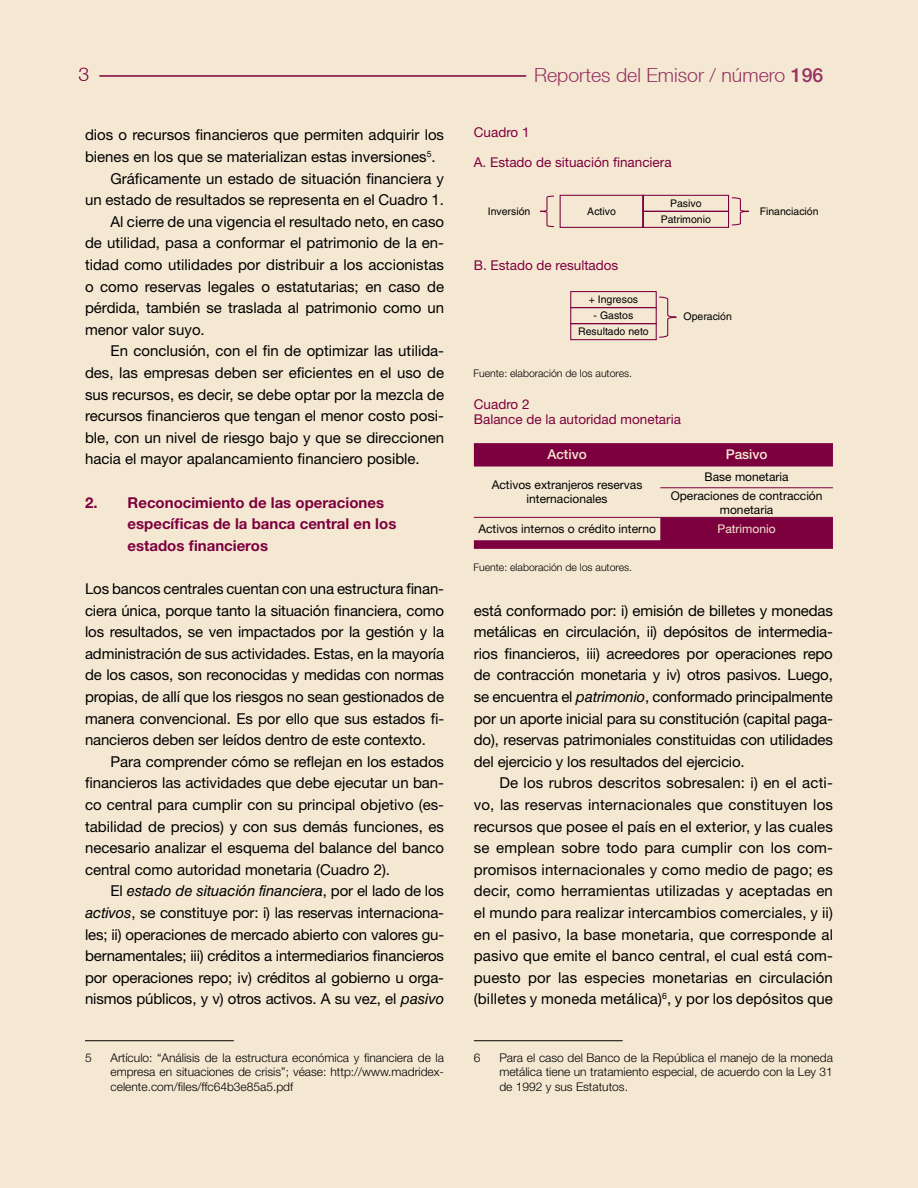
<style>
.page{position:relative;width:918px;height:1188px;background:#f5e8d2}
.page>*{position:absolute;margin:0;border:0;box-sizing:border-box;transform-origin:0 0}
.t1{font:300 19.5px "Helvetica Neue LT";color:#973364}
.t2{font:300 19.5px "Helvetica Neue LT";color:#7d003e}
.t3{font:15px/21.6px "Helvetica Neue LT Std";color:#000;text-align:justify}
.t4{font:700 15px/21.6px "Helvetica Neue LT Std";color:#7d003e}
.t5{font:italic 15px "Helvetica LT Std";letter-spacing:-.01em;color:#000}
.t6{font:13.5px/15px "Helvetica Neue LT Std";color:#7d003e}
.t7{font:500 13.5px "Helvetica Neue LT Std";color:#f5e8d2}
.t8{font:300 12px/14.4px "Helvetica Neue LT Std";color:#000;text-align:justify}
.t9{font:12px/14.4px "Helvetica Neue LT Std";color:#000;text-align:center}
.t10{font:12px "Helvetica Neue LT Std";color:#f5e8d2}
.t11{font:10.5px/16.4px "Helvetica";color:#000;text-align:center}
.t12{font:300 10.5px "Helvetica Neue LT Std";color:#000}
.s1{font-family:"Helvetica Neue";font-weight:500}
.s2{font-family:"Helvetica Neue LT Std";font-style:normal}
.s3{font-family:"Helvetica LT Std";font-style:italic}
</style>
<div class="page">
<hr style="left:99px;top:75px;width:427px;height:2px;background:#7d003e">
<hr style="left:85px;top:1040px;width:149px;height:1px;background:#000">
<hr style="left:474px;top:1040px;width:149px;height:1px;background:#000">
<svg style="left:474px;top:443px;width:359px;height:106px"></svg>
<hr style="left:474px;top:466px;width:186px;height:1px;background:#7d003e">
<hr style="left:660px;top:466px;width:173px;height:1px;background:#7d003e">
<hr style="left:660px;top:488px;width:173px;height:1px;background:#7d003e">
<hr style="left:474px;top:517px;width:186px;height:1px;background:#7d003e">
<hr style="left:660px;top:517px;width:173px;height:1px;background:#7d003e">
<svg style="left:540px;top:194px;width:209px;height:34px"></svg>
<svg style="left:570px;top:291px;width:107px;height:50px"></svg>
<h1 class="t2" style="left:78px;top:63px;width:12px">3</h1>
<h1 class="t1" style="left:534px;top:63px;width:291px">Reportes del Emisor / número <span class="s1">196</span></h1>
<p class="t3" style="left:85px;top:124px;width:361px">dios o recursos financieros que permiten adquirir los</p>
<p class="t3" style="left:85px;top:146px;width:352px">bienes en los que se materializan estas inversiones<sup>5</sup>.</p>
<p class="t3" style="left:111px;top:167px;width:335px">Gráficamente un estado de situación financiera y</p>
<p class="t3" style="left:85px;top:189px;width:361px">un estado de resultados se representa en el Cuadro 1.</p>
<p class="t3" style="left:111px;top:210px;width:335px">Al cierre de una vigencia el resultado neto, en caso</p>
<p class="t3" style="left:85px;top:232px;width:361px">de utilidad, pasa a conformar el patrimonio de la en-</p>
<p class="t3" style="left:85px;top:254px;width:361px">tidad como utilidades por distribuir a los accionistas</p>
<p class="t3" style="left:85px;top:275px;width:361px">o como reservas legales o estatutarias; en caso de</p>
<p class="t3" style="left:85px;top:297px;width:361px">pérdida, también se traslada al patrimonio como un</p>
<p class="t3" style="left:85px;top:318px;width:121px">menor valor suyo.</p>
<p class="t3" style="left:111px;top:340px;width:335px">En conclusión, con el fin de optimizar las utilida-</p>
<p class="t3" style="left:85px;top:362px;width:361px">des, las empresas deben ser eficientes en el uso de</p>
<p class="t3" style="left:85px;top:383px;width:361px">sus recursos, es decir, se debe optar por la mezcla de</p>
<p class="t3" style="left:85px;top:405px;width:361px">recursos financieros que tengan el menor costo posi-</p>
<p class="t3" style="left:85px;top:426px;width:361px">ble, con un nivel de riesgo bajo y que se direccionen</p>
<p class="t3" style="left:85px;top:448px;width:336px">hacia el mayor apalancamiento financiero posible.</p>
<p class="t4" style="left:128px;top:491px;width:270px;text-indent:-43px">2. Reconocimiento de las operaciones específicas de la banca central en los estados financieros</p>
<p class="t3" style="left:85px;top:578px;width:361px">Los bancos centrales cuentan con una estructura finan&shy;ciera única, porque tanto la situación financiera, como los resultados, se ven impactados por la gestión y la administración de sus actividades. Estas, en la mayoría de los casos, son reconocidas y medidas con normas propias, de allí que los riesgos no sean gestionados de manera convencional. Es por ello que sus estados fi&shy;nancieros deben ser leídos dentro de este contexto.</p>
<p class="t3" style="left:85px;top:750px;width:361px;text-indent:26px">Para comprender cómo se reflejan en los estados financieros las actividades que debe ejecutar un ban&shy;co central para cumplir con su principal objetivo (es&shy;tabilidad de precios) y con sus demás funciones, es necesario analizar el esquema del balance del banco central como autoridad monetaria (Cuadro 2).</p>
<p class="t5" style="left:111px;top:882px;width:335px"><span class="s2">El</span> estado de situación financiera<span class="s2">, por el lado de los</span></p>
<p class="t3" style="left:85px;top:902px;width:361px"><span class="s3">activos</span>, se constituye por: i) las reservas internaciona&shy;les; ii) operaciones de mercado abierto con valores gu&shy;bernamentales; iii) créditos a intermediarios financieros por operaciones repo; iv) créditos al gobierno u orga&shy;nismos públicos, y v) otros activos. A su vez, el <span class="s3">pasivo</span></p>
<p class="t8" style="left:85px;top:1050px;width:8px">5</p>
<p class="t8" style="left:111px;top:1050px;width:335px">Artículo: “Análisis de la estructura económica y financiera de la empresa en situaciones de crisis”; véase: http://www.madridex&shy;celente.com/files/ffc64b3e85a5.pdf</p>
<p class="t6" style="left:474px;top:125px;width:57px">Cuadro 1</p>
<p class="t6" style="left:474px;top:155px;width:199px">A. Estado de situación financiera</p>
<p class="t11" style="left:661px;top:195px;width:52px">Pasivo<br>Patrimonio</p>
<p class="t11" style="left:488px;top:203px;width:44px">Inversión</p>
<p class="t11" style="left:587px;top:203px;width:30px">Activo</p>
<p class="t11" style="left:760px;top:203px;width:60px">Financiación</p>
<p class="t6" style="left:474px;top:258px;width:146px">B. Estado de resultados</p>
<p class="t11" style="left:589px;top:291px;width:51px">+ Ingresos</p>
<p class="t11" style="left:594px;top:307px;width:41px">- Gastos</p>
<p class="t11" style="left:684px;top:308px;width:50px">Operación</p>
<p class="t11" style="left:578px;top:323px;width:72px">Resultado neto</p>
<p class="t12" style="left:473px;top:366px;width:160px">Fuente: elaboración de los autores.</p>
<p class="t6" style="left:474px;top:397px;width:209px">Cuadro 2<br>Balance de la autoridad monetaria</p>
<p class="t7" style="left:547px;top:446px;width:41px">Activo</p>
<p class="t7" style="left:726px;top:446px;width:43px">Pasivo</p>
<p class="t9" style="left:492px;top:477px;width:152px">Activos extranjeros reservas internacionales</p>
<p class="t9" style="left:671px;top:468px;width:153px;line-height:18.5px">Base monetaria<br>Operaciones de contracción</p>
<p class="t9" style="left:720px;top:502px;width:55px">monetaria</p>
<p class="t9" style="left:478px;top:522px;width:179px">Activos internos o crédito interno</p>
<p class="t10" style="left:718px;top:522px;width:60px">Patrimonio</p>
<p class="t12" style="left:473px;top:561px;width:160px">Fuente: elaboración de los autores.</p>
<p class="t3" style="left:474px;top:599px;width:361px">está conformado por: i) emisión de billetes y monedas metálicas en circulación, ii) depósitos de intermedia&shy;rios financieros, iii) acreedores por operaciones repo de contracción monetaria y iv) otros pasivos. Luego, se encuentra el <span class="s3">patrimonio</span>, conformado principalmente por un aporte inicial para su constitución (capital paga&shy;do), reservas patrimoniales constituidas con utilidades del ejercicio y los resultados del ejercicio.</p>
<p class="t3" style="left:474px;top:772px;width:361px;text-indent:26px">De los rubros descritos sobresalen: i) en el acti&shy;vo, las reservas internacionales que constituyen los recursos que posee el país en el exterior, y las cuales se emplean sobre todo para cumplir con los com&shy;promisos internacionales y como medio de pago; es decir, como herramientas utilizadas y aceptadas en el mundo para realizar intercambios comerciales, y ii) en el pasivo, la base monetaria, que corresponde al pasivo que emite el banco central, el cual está com&shy;puesto por las especies monetarias en circulación (billetes y moneda metálica)<sup>6</sup>, y por los depósitos que</p>
<p class="t8" style="left:474px;top:1050px;width:8px">6</p>
<p class="t8" style="left:499px;top:1050px;width:335px">Para el caso del Banco de la República el manejo de la moneda metálica tiene un tratamiento especial, de acuerdo con la Ley 31 de 1992 y sus Estatutos.</p>
</div>
